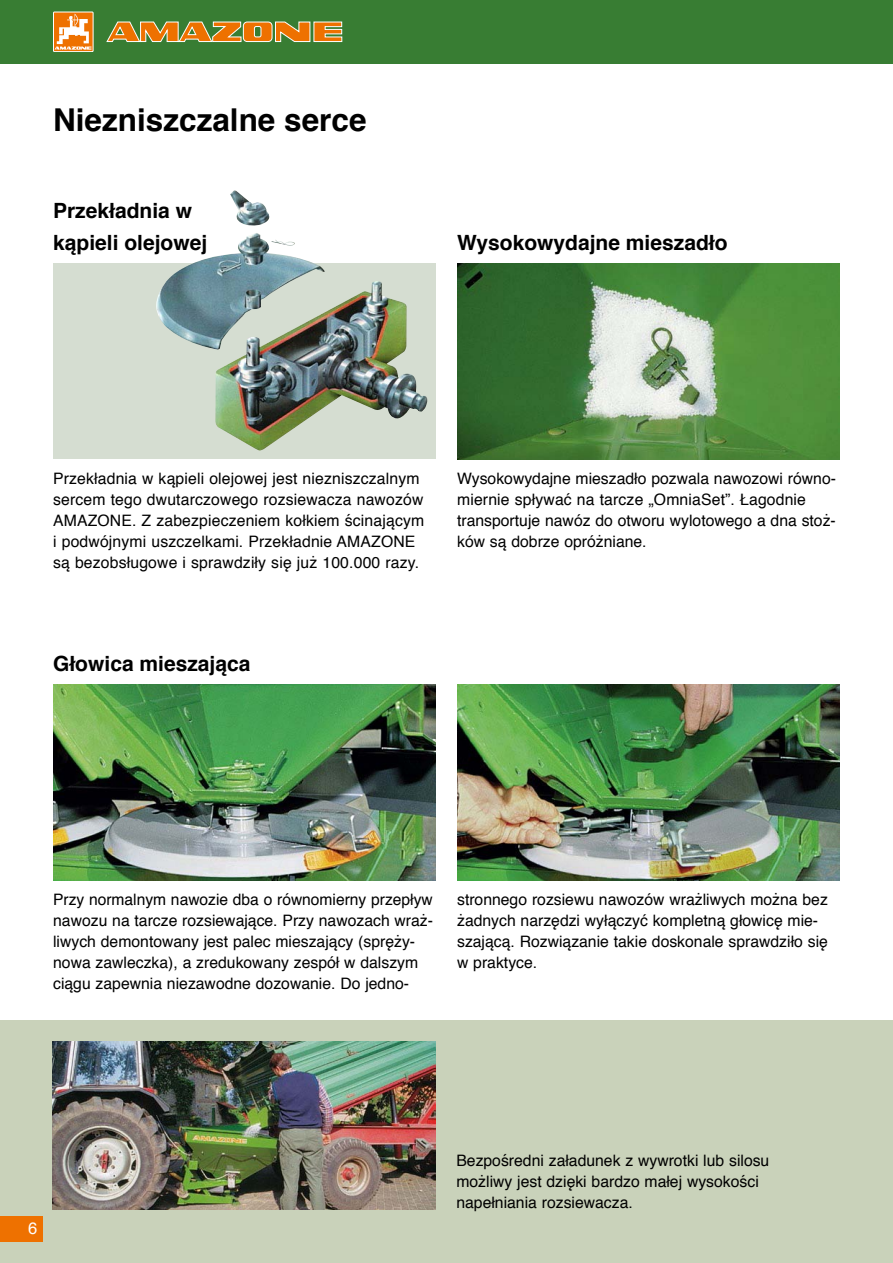
<style>
.page{position:relative;width:893px;height:1263px;background:#fff}
.page>*{position:absolute;margin:0;border:0;box-sizing:border-box;transform-origin:0 0}
.t1{font:700 31.5px "Helvetica CE";color:#000}
.t2{font:700 21px/31.5px "Helvetica CE";color:#000}
.t3{font:16.5px "Helvetica";color:#fff}
.t4{font:15.75px/21px "Helvetica CE";color:#000}
</style>
<div class="page">
<div style="left:0;top:0;width:893px;height:64px;background:#387d33"></div>
<div style="left:53px;top:12px;width:40px;height:40px;border:1px solid #fff"></div>
<svg style="left:55px;top:14px;width:37px;height:36px"></svg>
<svg style="left:106px;top:21px;width:236px;height:21px"></svg>
<div style="left:0;top:1020px;width:893px;height:243px;background:#c9d2ba"></div>
<img style="left:457px;top:685px;width:383px;height:195px">
<img style="left:53px;top:685px;width:383px;height:195px">
<img style="left:53px;top:1042px;width:382px;height:168px">
<div style="left:53px;top:264px;width:383px;height:195px;background:#d5ddd1"></div>
<img style="left:457px;top:264px;width:383px;height:195px">
<img style="left:154px;top:190px;width:274px;height:261px">
<div style="left:0;top:1216px;width:43px;height:26px;background:#ee7100"></div>
<h1 class="t1" style="left:53px;top:98px;width:315px">Niezniszczalne serce</h1>
<h2 class="t2" style="left:53px;top:196px;width:156px">Przekładnia w kąpieli olejowej</h2>
<h2 class="t2" style="left:457px;top:228px;width:272px">Wysokowydajne mieszadło</h2>
<p class="t4" style="left:53px;top:469px;width:373px">Przekładnia w kąpieli olejowej jest niezniszczalnym sercem tego dwutarczowego rozsiewacza nawozów AMAZONE. Z zabezpieczeniem kołkiem ścinającym i podwójnymi uszczelkami. Przekładnie AMAZONE są bezobsługowe i sprawdziły się już 100.000 razy.</p>
<h2 class="t2" style="left:53px;top:649px;width:199px">Głowica mieszająca</h2>
<p class="t4" style="left:457px;top:469px;width:380px">Wysokowydajne mieszadło pozwala nawozowi równo&shy;miernie spływać na tarcze „OmniaSet”. Łagodnie transportuje nawóz do otworu wylotowego a dna stoż&shy;ków są dobrze opróżniane.</p>
<p class="t4" style="left:53px;top:890px;width:381px">Przy normalnym nawozie dba o równomierny przepływ nawozu na tarcze rozsiewające. Przy nawozach wraż&shy;liwych demontowany jest palec mieszający (spręży&shy;nowa zawleczka), a zredukowany zespół w dalszym ciągu zapewnia niezawodne dozowanie. Do jedno-</p>
<p class="t4" style="left:457px;top:890px;width:372px">stronnego rozsiewu nawozów wrażliwych można bez żadnych narzędzi wyłączyć kompletną głowicę mie&shy;szającą. Rozwiązanie takie doskonale sprawdziło się w praktyce.</p>
<p class="t3" style="left:28px;top:1215px;width:11px">6</p>
<p class="t4" style="left:456px;top:1151px;width:314px">Bezpośredni załadunek z wywrotki lub silosu możliwy jest dzięki bardzo małej wysokości napełniania rozsiewacza.</p>
</div>
